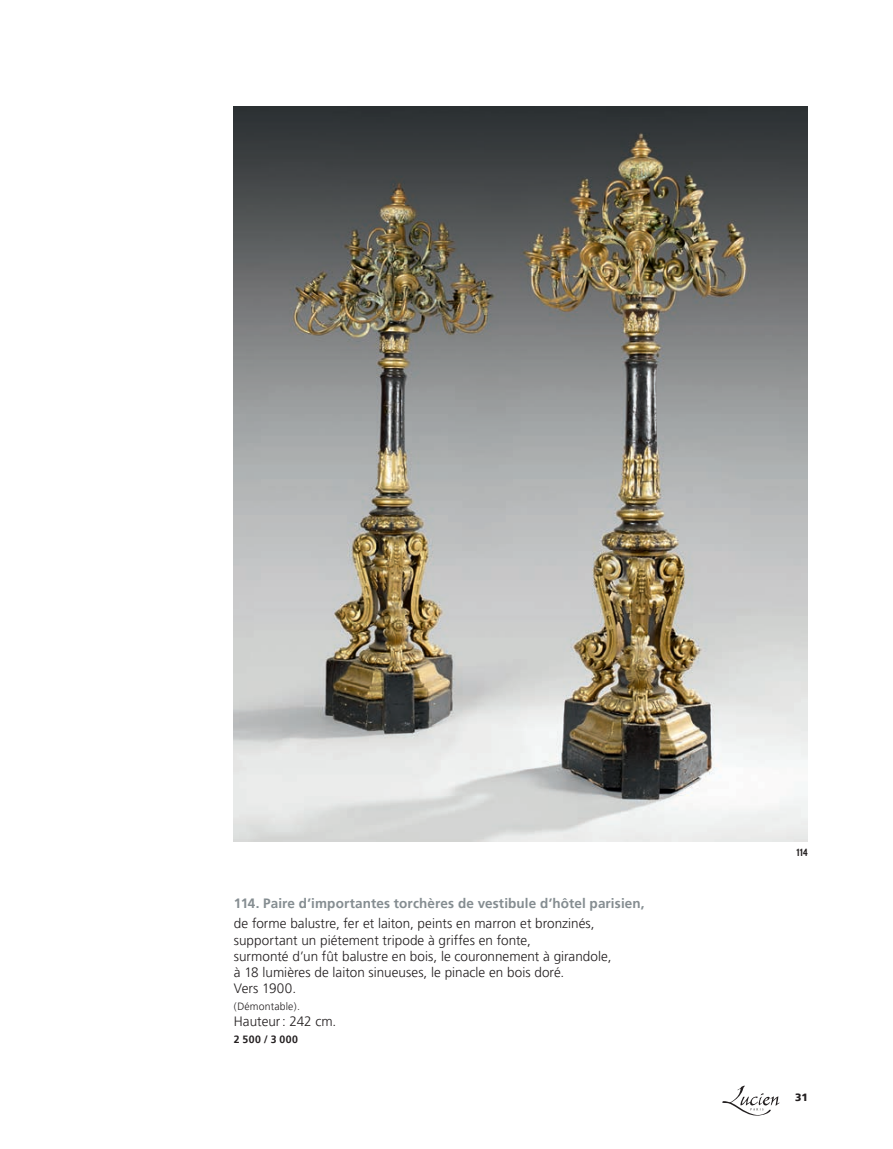
<style>
.page{position:relative;width:893px;height:1149px;background:#fff}
.page>*{position:absolute;margin:0;border:0;box-sizing:border-box;transform-origin:0 0}
.t1{font:300 13.5px/16.2px "Frutiger";color:#231f20}
.t2{font:700 13.5px "Frutiger";letter-spacing:.01em;color:#858d91}
.t3{font:300 10.5px "Frutiger";letter-spacing:.015em;color:#231f20}
.t4{font:700 10.5px "Frutiger";letter-spacing:.045em;color:#231f20}
.t5{font:900 10.5px "Frutiger";color:#231f20}
.t6{font:9px "Ultramagnetic";color:#231f20}
</style>
<div class="page">
<svg style="left:722px;top:1085px;width:57px;height:30px"></svg>
<img style="left:234px;top:106px;width:574px;height:735px">
<p class="t2" style="left:234px;top:895px;width:412px">114. Paire d’importantes torchères de vestibule d’hôtel parisien,</p>
<p class="t1" style="left:234px;top:915px;width:379px">de forme balustre, fer et laiton, peints en marron et bronzinés, supportant un piétement tripode à griffes en fonte,<br>surmonté d’un fût balustre en bois, le couronnement à girandole, à 18 lumières de laiton sinueuses, le pinacle en bois doré.<br>Vers 1900.</p>
<p class="t3" style="left:234px;top:999px;width:68px">(Démontable).</p>
<p class="t1" style="left:234px;top:1012px;width:104px">Hauteur : 242 cm.</p>
<p class="t4" style="left:234px;top:1032px;width:66px">2 500 / 3 000</p>
<p class="t6" style="left:796px;top:845px;width:13px">114</p>
<p class="t5" style="left:795px;top:1090px;width:14px">31</p>
</div>
